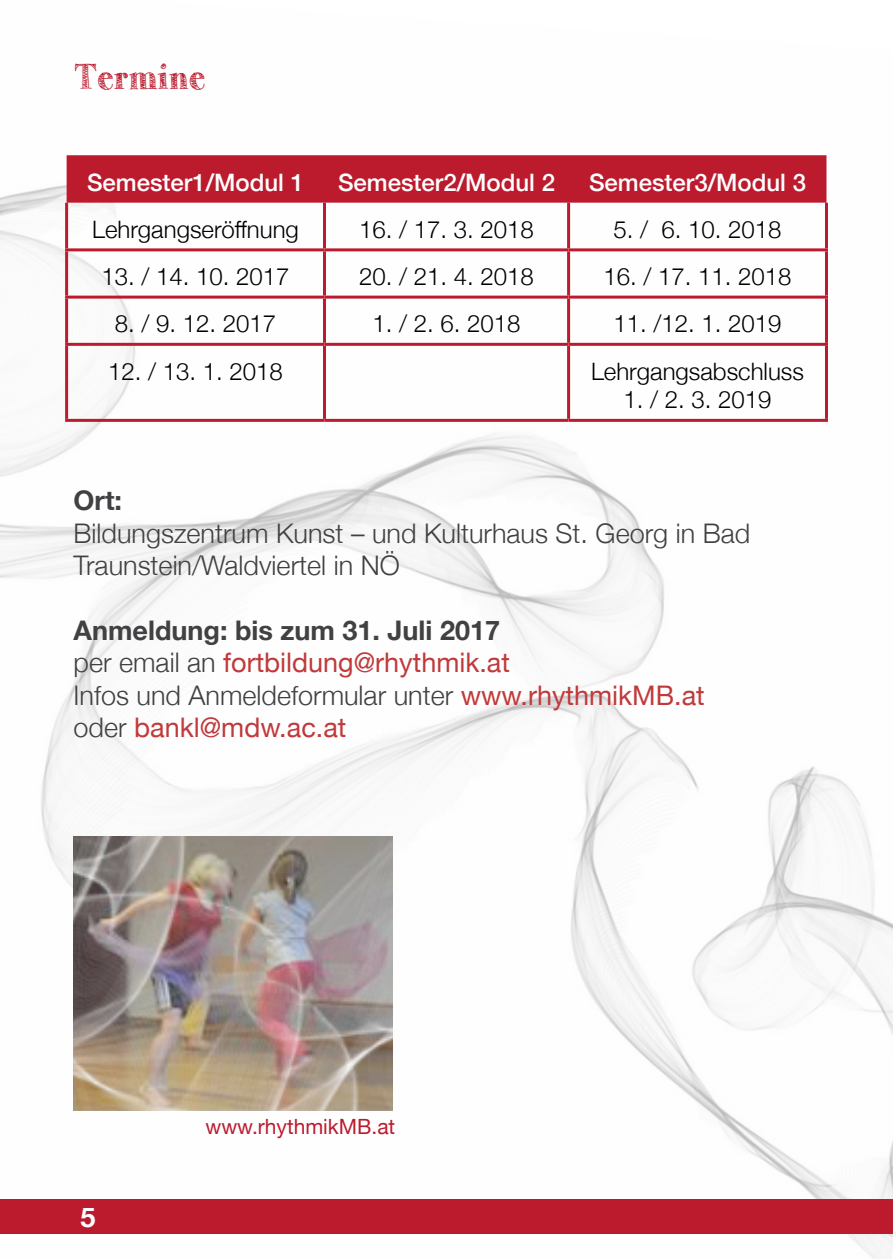
<style>
.page{position:relative;width:893px;height:1259px;background:#fff}
.page>*{position:absolute;margin:0;border:0;box-sizing:border-box;transform-origin:0 0}
.t1{font:36px "Little Bird";color:#bc1b2e}
.t2{font:27px/32.4px "Helvetica Neue";color:#c1393b}
.t3{font:300 27px/32.4px "Helvetica Neue";color:#414042}
.t4{font:700 27px "Helvetica Neue";color:#414042}
.t5{font:700 27px "Helvetica Neue";color:#fff}
.t6{font:300 24px "Helvetica Neue";color:#000}
.t7{font:500 24px "Helvetica Neue";color:#fff}
.t8{font:21px "Helvetica Neue";color:#bc1b2e}
.s1{font-weight:700;color:#414042}
.s2{font-weight:300;color:#414042}
</style>
<div class="page">
<img style="left:0;top:155px;width:893px;height:1104px">
<div style="left:0;top:1199px;width:893px;height:34px;background:#bc1b2e"></div>
<img style="left:74px;top:836px;width:319px;height:274px">
<div style="left:67px;top:155px;width:759px;height:48px;background:#bc1b2e"></div>
<hr style="left:65px;top:203px;width:3px;height:45px;background:#bc1b2e">
<hr style="left:323px;top:203px;width:3px;height:45px;background:#bc1b2e">
<hr style="left:567px;top:203px;width:3px;height:45px;background:#bc1b2e">
<hr style="left:825px;top:203px;width:3px;height:45px;background:#bc1b2e">
<hr style="left:65px;top:248px;width:259px;height:3px;background:#bc1b2e">
<hr style="left:65px;top:251px;width:3px;height:45px;background:#bc1b2e">
<hr style="left:324px;top:248px;width:245px;height:3px;background:#bc1b2e">
<hr style="left:323px;top:251px;width:3px;height:45px;background:#bc1b2e">
<hr style="left:569px;top:248px;width:259px;height:3px;background:#bc1b2e">
<hr style="left:567px;top:251px;width:3px;height:45px;background:#bc1b2e">
<hr style="left:825px;top:251px;width:3px;height:45px;background:#bc1b2e">
<hr style="left:65px;top:296px;width:259px;height:3px;background:#bc1b2e">
<hr style="left:65px;top:299px;width:3px;height:44px;background:#bc1b2e">
<hr style="left:324px;top:296px;width:245px;height:3px;background:#bc1b2e">
<hr style="left:323px;top:299px;width:3px;height:44px;background:#bc1b2e">
<hr style="left:569px;top:296px;width:259px;height:3px;background:#bc1b2e">
<hr style="left:567px;top:299px;width:3px;height:44px;background:#bc1b2e">
<hr style="left:825px;top:299px;width:3px;height:44px;background:#bc1b2e">
<hr style="left:65px;top:343px;width:259px;height:3px;background:#bc1b2e">
<hr style="left:65px;top:346px;width:3px;height:73px;background:#bc1b2e">
<hr style="left:324px;top:343px;width:245px;height:3px;background:#bc1b2e">
<hr style="left:323px;top:346px;width:3px;height:73px;background:#bc1b2e">
<hr style="left:569px;top:343px;width:259px;height:3px;background:#bc1b2e">
<hr style="left:567px;top:346px;width:3px;height:73px;background:#bc1b2e">
<hr style="left:825px;top:346px;width:3px;height:73px;background:#bc1b2e">
<hr style="left:65px;top:419px;width:259px;height:3px;background:#bc1b2e">
<hr style="left:324px;top:419px;width:245px;height:3px;background:#bc1b2e">
<hr style="left:569px;top:419px;width:259px;height:3px;background:#bc1b2e">
<h1 class="t1" style="left:74px;top:57px;width:131px">Termine</h1>
<p class="t7" style="left:87px;top:163px;width:218px">Semester1/Modul 1</p>
<p class="t7" style="left:338px;top:163px;width:218px">Semester2/Modul 2</p>
<p class="t7" style="left:589px;top:163px;width:218px">Semester3/Modul 3</p>
<p class="t6" style="left:92px;top:210px;width:208px">Lehrgangseröffnung</p>
<p class="t6" style="left:359px;top:210px;width:176px">16. / 17. 3. 2018</p>
<p class="t6" style="left:613px;top:210px;width:170px">5. / 6. 10. 2018</p>
<p class="t6" style="left:101px;top:257px;width:190px">13. / 14. 10. 2017</p>
<p class="t6" style="left:359px;top:257px;width:176px">20. / 21. 4. 2018</p>
<p class="t6" style="left:603px;top:257px;width:190px">16. / 17. 11. 2018</p>
<p class="t6" style="left:115px;top:304px;width:163px">8. / 9. 12. 2017</p>
<p class="t6" style="left:372px;top:304px;width:150px">1. / 2. 6. 2018</p>
<p class="t6" style="left:613px;top:304px;width:170px">11. /12. 1. 2019</p>
<p class="t6" style="left:108px;top:352px;width:176px">12. / 13. 1. 2018</p>
<p class="t6" style="left:591px;top:352px;width:214px">Lehrgangsabschluss</p>
<p class="t6" style="left:623px;top:380px;width:150px">1. / 2. 3. 2019</p>
<p class="t4" style="left:74px;top:479px;width:50px">Ort:</p>
<p class="t3" style="left:74px;top:515px;width:678px">Bildungszentrum Kunst – und Kulturhaus St. Georg in Bad<br>Traunstein/Waldviertel in NÖ</p>
<p class="t2" style="left:74px;top:616px;width:633px"><span class="s1">Anmeldung: bis zum 31. Juli 2017<br></span><span class="s2">per email an</span> fortbildung@rhythmik.at<br><span class="s2">Infos und Anmeldeformular unter</span> www.rhythmikMB.at <span class="s2">oder</span> bankl@mdw.ac.at</p>
<p class="t5" style="left:80px;top:1196px;width:17px">5</p>
<p class="t8" style="left:205px;top:1111px;width:191px">www.rhythmikMB.at</p>
</div>
